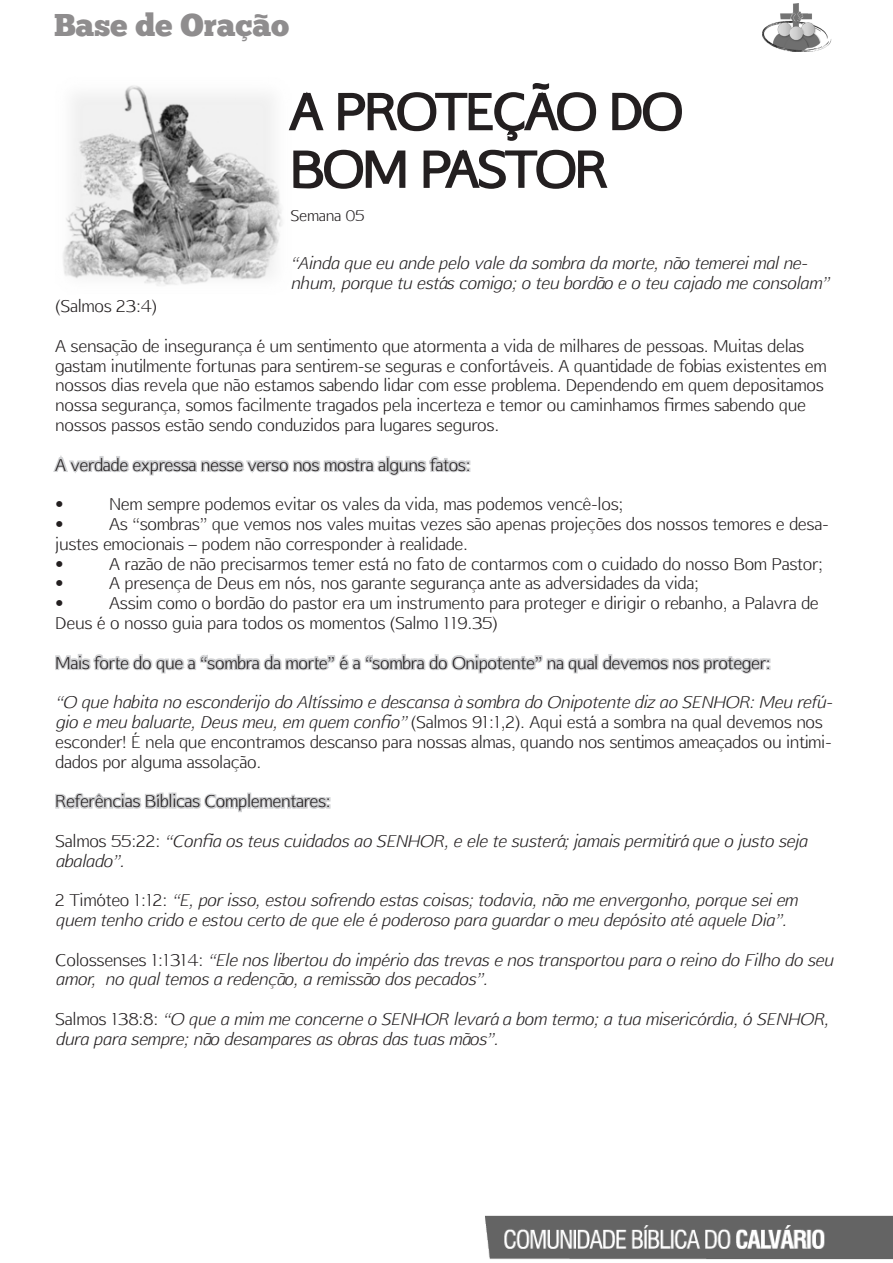
<style>
.page{position:relative;width:893px;height:1263px;background:#fff}
.page>*{position:absolute;margin:0;border:0;box-sizing:border-box;transform-origin:0 0}
.t1{font:31.5px "Chunk Five";color:#8f8d8e}
.t2{font:16.5px/19.8px "Aftasans";color:#231f20}
.t3{font:italic 16.5px/19.8px "Aftasans";color:#231f20}
.t4{font:15px "Aftasans";color:#231f20}
.s1{font-style:italic}
.s2{font-style:normal}
</style>
<div class="page">
<img style="left:762px;top:3px;width:69px;height:49px">
<img style="left:485px;top:1215px;width:408px;height:45px">
<svg style="left:292px;top:83px;width:390px;height:106px"></svg>
<svg style="left:53px;top:455px;width:417px;height:21px"></svg>
<svg style="left:55px;top:654px;width:715px;height:20px"></svg>
<svg style="left:55px;top:792px;width:275px;height:20px"></svg>
<img style="left:63px;top:85px;width:229px;height:201px">
<p class="t1" style="left:54px;top:6px;width:237px">Base de Oração</p>
<p class="t4" style="left:290px;top:206px;width:76px">Semana 05</p>
<p class="t3" style="left:290px;top:253px;width:540px">“Ainda que eu ande pelo vale da sombra da morte, não temerei mal ne&shy;nhum, porque tu estás comigo; o teu bordão e o teu cajado me consolam”</p>
<p class="t2" style="left:55px;top:296px;width:103px">(Salmos 23:4)</p>
<p class="t2" style="left:55px;top:336px;width:773px">A sensação de insegurança é um sentimento que atormenta a vida de milhares de pessoas. Muitas delas gastam inutilmente fortunas para sentirem-se seguras e confortáveis. A quantidade de fobias existentes em nossos dias revela que não estamos sabendo lidar com esse problema. Dependendo em quem depositamos nossa segurança, somos facilmente tragados pela incerteza e temor ou caminhamos firmes sabendo que nossos passos estão sendo conduzidos para lugares seguros.</p>
<p class="t2" style="left:55px;top:454px;width:417px">A verdade expressa nesse verso nos mostra alguns fatos:</p>
<p class="t2" style="left:55px;top:494px;width:10px">•</p>
<p class="t2" style="left:109px;top:494px;width:515px">Nem sempre podemos evitar os vales da vida, mas podemos vencê-los;</p>
<p class="t2" style="left:55px;top:514px;width:10px">•</p>
<p class="t2" style="left:55px;top:514px;width:775px;text-indent:54px">As “sombras” que vemos nos vales muitas vezes são apenas projeções dos nossos temores e desa&shy;justes emocionais – podem não corresponder à realidade.</p>
<p class="t2" style="left:55px;top:553px;width:10px">•</p>
<p class="t2" style="left:109px;top:553px;width:715px">A razão de não precisarmos temer está no fato de contarmos com o cuidado do nosso Bom Pastor;</p>
<p class="t2" style="left:55px;top:573px;width:10px">•</p>
<p class="t2" style="left:109px;top:573px;width:591px">A presença de Deus em nós, nos garante segurança ante as adversidades da vida;</p>
<p class="t2" style="left:55px;top:593px;width:10px">•</p>
<p class="t2" style="left:109px;top:593px;width:711px">Assim como o bordão do pastor era um instrumento para proteger e dirigir o rebanho, a Palavra de</p>
<p class="t2" style="left:55px;top:613px;width:444px">Deus é o nosso guia para todos os momentos (Salmo 119.35)</p>
<p class="t2" style="left:55px;top:652px;width:717px">Mais forte do que a “sombra da morte” é a “sombra do Onipotente” na qual devemos nos proteger:</p>
<p class="t2" style="left:55px;top:692px;width:779px"><span class="s1">“O que habita no esconderijo do Altíssimo e descansa à sombra do Onipotente diz ao SENHOR: Meu refú&shy;gio e meu baluarte, Deus meu, em quem confio”</span> (Salmos 91:1,2). Aqui está a sombra na qual devemos nos esconder! É nela que encontramos descanso para nossas almas, quando nos sentimos ameaçados ou intimi&shy;dados por alguma assolação.</p>
<p class="t2" style="left:55px;top:791px;width:277px">Referências Bíblicas Complementares:</p>
<p class="t3" style="left:55px;top:831px;width:753px"><span class="s2">Salmos 55:22:</span> “Confia os teus cuidados ao SENHOR, e ele te susterá; jamais permitirá que o justo seja abalado”.</p>
<p class="t3" style="left:55px;top:890px;width:744px"><span class="s2">2 Timóteo 1:12:</span> “E, por isso, estou sofrendo estas coisas; todavia, não me envergonho, porque sei em quem tenho crido e estou certo de que ele é poderoso para guardar o meu depósito até aquele Dia”.</p>
<p class="t3" style="left:55px;top:949px;width:779px"><span class="s2">Colossenses 1:1314:</span> “Ele nos libertou do império das trevas e nos transportou para o reino do Filho do seu amor, no qual temos a redenção, a remissão dos pecados”.</p>
<p class="t3" style="left:55px;top:1009px;width:775px"><span class="s2">Salmos 138:8:</span> “O que a mim me concerne o SENHOR levará a bom termo; a tua misericórdia, ó SENHOR, dura para sempre; não desampares as obras das tuas mãos”.</p>
</div>
